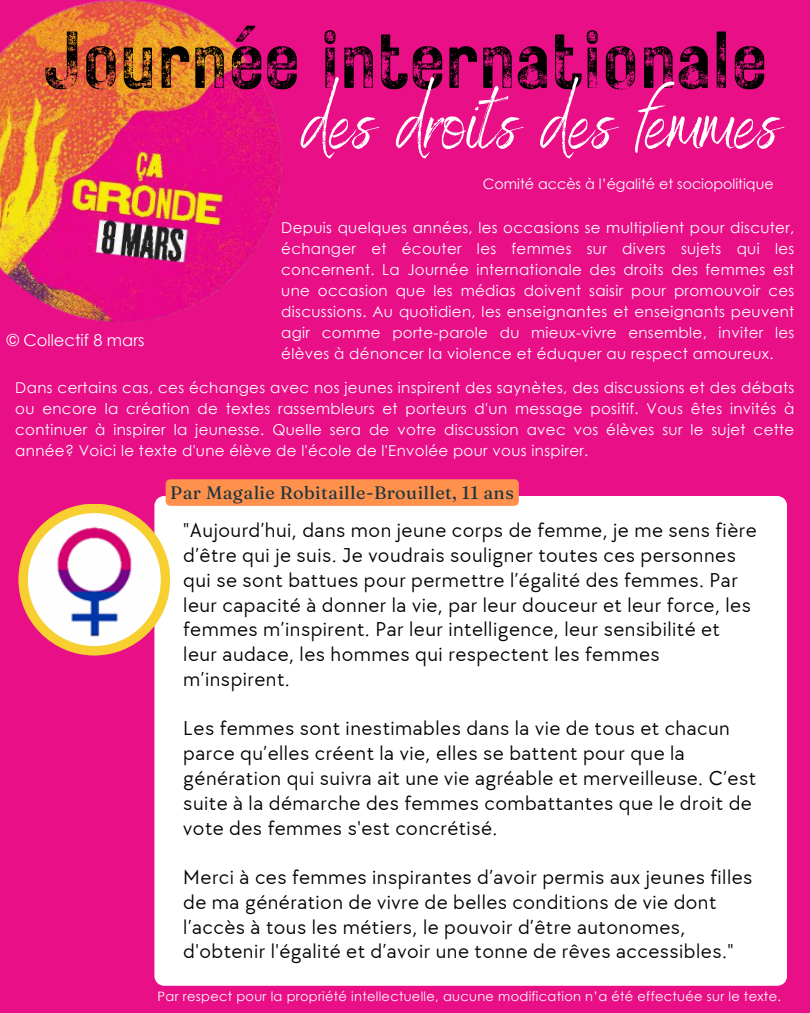
<style>
.page{position:relative;width:810px;height:1013px;background:#fff}
.page>*{position:absolute;margin:0;border:0;box-sizing:border-box;transform-origin:0 0}
.t1{font:81.4px "Benedict";color:#fff}
.t2{font:80.6px "Rustic Printed Stamp";color:#000}
.t3{font:20.7px/24.8px "TT Chocolates";letter-spacing:.025em;color:#000}
.t4{font:18px "Fraunces 9 pt";letter-spacing:.025em;color:#1a353f}
.t5{font:16.3px "Century Gothic";color:#fff}
.t6{font:15px/21px "Century Gothic";letter-spacing:.025em;color:#fff;text-align:justify}
.t7{font:14.3px "Century Gothic";color:#fff}
.t8{font:13px "Century Gothic";letter-spacing:.025em;color:#fff}
</style>
<div class="page">
<div style="left:0;top:0;width:810px;height:1012px;background:#e90f86"></div>
<div style="left:154px;top:496px;width:633px;height:489px;background:#fff"></div>
<div style="left:18px;top:503px;width:152px;height:152px;background:#f8cf30;border-radius:50%"></div>
<img style="left:28px;top:513px;width:133px;height:133px;border-radius:50%">
<svg style="left:166px;top:479px;width:353px;height:27px;background:#fe904e"></svg>
<img style="left:0;top:0;width:282px;height:323px">
<h3 class="t2" style="left:43px;top:6px;width:725px">Journée internationale</h3>
<h2 class="t1" style="left:303px;top:71px;width:478px">des droits des femmes</h2>
<h4 class="t5" style="left:7px;top:329px;width:139px">© Collectif 8 mars</h4>
<p class="t7" style="left:483px;top:174px;width:292px">Comité accès à l’égalité et sociopolitique</p>
<h2 class="t6" style="left:281px;top:217px;width:515px">Depuis quelques années, les occasions se multiplient pour discuter, échanger et écouter les femmes sur divers sujets qui les concernent. La Journée internationale des droits des femmes est une occasion que les médias doivent saisir pour promouvoir ces discussions. Au quotidien, les enseignantes et enseignants peuvent agir comme porte-parole du mieux-vivre ensemble, inviter les élèves à dénoncer la violence et éduquer au respect amoureux.</h2>
<h2 class="t6" style="left:15px;top:376px;width:781px">Dans certains cas, ces échanges avec nos jeunes inspirent des saynètes, des discussions et des débats ou encore la création de textes rassembleurs et porteurs d'un message positif. Vous êtes invités à continuer à inspirer la jeunesse. Quelle sera de votre discussion avec vos élèves sur le sujet cette année? Voici le texte d'une élève de l'école de l'Envolée pour vous inspirer.</h2>
<h4 class="t4" style="left:170px;top:481px;width:345px">Par Magalie Robitaille-Brouillet, 11 ans</h4>
<h1 class="t3" style="left:183px;top:519px;width:575px">"Aujourd’hui, dans mon jeune corps de femme, je me sens fière d’être qui je suis. Je voudrais souligner toutes ces personnes qui se sont battues pour permettre l’égalité des femmes. Par leur capacité à donner la vie, par leur douceur et leur force, les femmes m’inspirent. Par leur intelligence, leur sensibilité et leur audace, les hommes qui respectent les femmes m’inspirent.</h1>
<h1 class="t3" style="left:183px;top:717px;width:574px">Les femmes sont inestimables dans la vie de tous et chacun parce qu’elles créent la vie, elles se battent pour que la génération qui suivra ait une vie agréable et merveilleuse. C’est suite à la démarche des femmes combattantes que le droit de vote des femmes s'est concrétisé.</h1>
<h4 class="t3" style="left:183px;top:865px;width:571px">Merci à ces femmes inspirantes d’avoir permis aux jeunes filles de ma génération de vivre de belles conditions de vie dont l’accès à tous les métiers, le pouvoir d’être autonomes, d'obtenir l'égalité et d’avoir une tonne de rêves accessibles."</h4>
<p class="t8" style="left:158px;top:987px;width:625px">Par respect pour la propriété intellectuelle, aucune modification n’a été effectuée sur le texte.</p>
</div>
